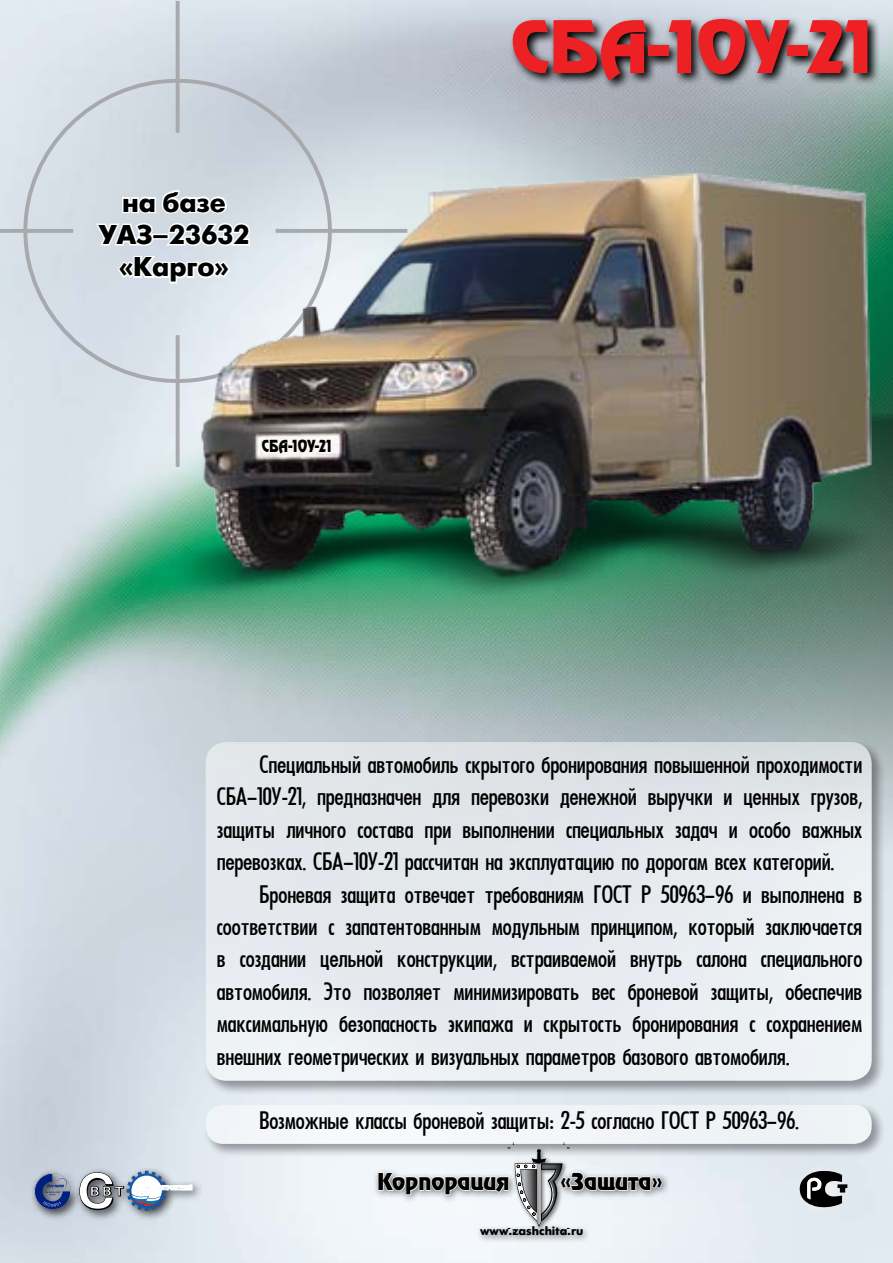
<style>
.page{position:relative;width:893px;height:1263px;background:#fff}
.page>*{position:absolute;margin:0;border:0;box-sizing:border-box;transform-origin:0 0}
.t1{font:64.8px "AG Zeppelin";color:#ed2124}
.t2{font:27px/32.4px "Futura Condensed Plain";color:#000;text-align:justify}
.t3{font:700 27px/32.4px "Futuris C";color:#000;text-align:center}
.t4{font:21px "AG Zeppelin";color:#000}
.t5{font:15px "AG Zeppelin";letter-spacing:.01em;color:#000;scale:.82 1}
.t6{font:700 12px "Futuris C";color:#000}
</style>
<div class="page">
<img style="left:0;top:0;width:893px;height:1263px">
<svg style="left:176px;top:1px;width:4px;height:132px"></svg>
<hr style="left:0;top:229px;width:73px;height:4px;background:#a7a9ac">
<div style="left:29px;top:1166px;width:174px;height:55px;background:#000;opacity:.75"></div>
<svg style="left:34px;top:1173px;width:37px;height:37px"></svg>
<svg style="left:80px;top:1171px;width:112px;height:40px"></svg>
<svg style="left:342px;top:604px;width:551px;height:249px;background:#8ba8a0"></svg>
<div style="left:373px;top:1168px;width:297px;height:76px;background:#000;opacity:.5"></div>
<div style="left:507px;top:1141px;width:67px;height:98px;background:#000;opacity:.52"></div>
<svg style="left:377px;top:1158px;width:286px;height:76px"></svg>
<svg style="left:510px;top:16px;width:370px;height:77px;background:#71767b"></svg>
<div style="left:204px;top:1103px;width:682px;height:55px;background:#000;opacity:.75"></div>
<div style="left:206px;top:1105px;width:666px;height:39px;background:#f2f4f8;border-radius:18px"></div>
<div style="left:204px;top:740px;width:682px;height:356px;background:#000;opacity:.75"></div>
<div style="left:206px;top:742px;width:666px;height:339px;background:#e5e9ef;border-radius:21px"></div>
<svg style="left:93px;top:189px;width:67px;height:59px"></svg>
<svg style="left:116px;top:254px;width:44px;height:31px"></svg>
<img style="left:160px;top:153px;width:733px;height:451px">
<svg style="left:780px;top:1150px;width:82px;height:82px;background:#bec5cb"></svg>
<p class="t3" style="left:98px;top:187px;width:153px">на базе<br>УАЗ–23632 «Карго»</p>
<p class="t5" style="left:262px;top:436px;width:87px">СБА-10У-21</p>
<h1 class="t1" style="left:511px;top:6px;width:363px">СБА-10У-21</h1>
<p class="t2" style="left:217px;top:748px;width:647px;text-indent:43px">Специальный автомобиль скрытого бронирования повышенной проходимости СБА–10У-21, предназначен для перевозки денежной выручки и ценных грузов, защиты личного состава при выполнении специальных задач и особо важных перевозках. СБА–10У-21 рассчитан на эксплуатацию по дорогам всех категорий.</p>
<p class="t2" style="left:217px;top:878px;width:647px;text-indent:43px">Броневая защита отвечает требованиям ГОСТ Р 50963–96 и выполнена в соответствии с запатентованным модульным принципом, который заключается в создании цельной конструкции, встраиваемой внутрь салона специального автомобиля. Это позволяет минимизировать вес броневой защиты, обеспечив максимальную безопасность экипажа и скрытость бронирования с сохранением внешних геометрических и визуальных параметров базового автомобиля.</p>
<p class="t2" style="left:259px;top:1104px;width:541px">Возможные классы броневой защиты: 2-5 согласно ГОСТ Р 50963–96.</p>
<p class="t4" style="left:377px;top:1168px;width:134px">Корпорация</p>
<p class="t4" style="left:561px;top:1168px;width:103px">«Защита»</p>
<p class="t6" style="left:480px;top:1224px;width:105px">www.zashchita.ru</p>
</div>
